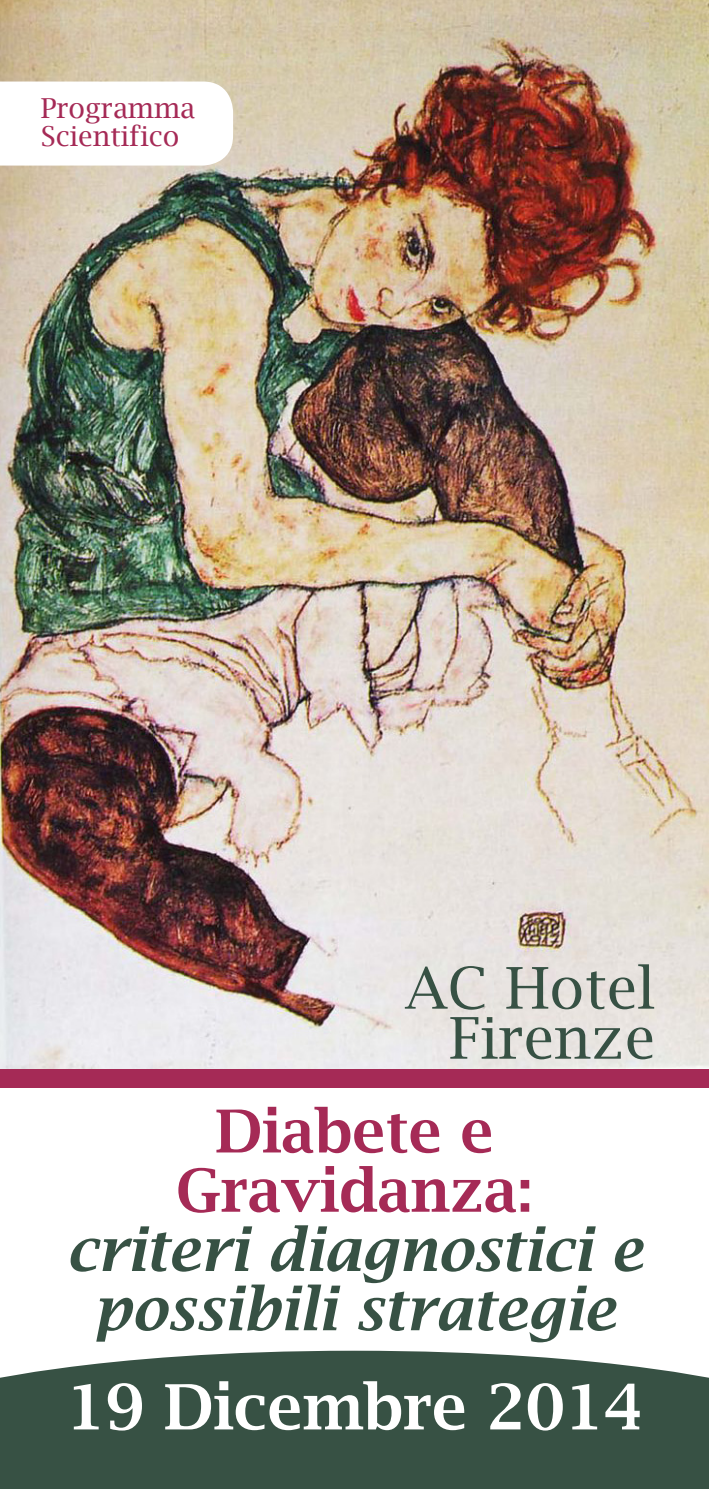
<style>
.page{position:relative;width:709px;height:1489px;background:#fff}
.page>*{position:absolute;margin:0;border:0;box-sizing:border-box;transform-origin:0 0}
.t1{font:600 62.5px "Lucida Bright";color:#fff}
.t2{font:italic 600 59.25px/59.2px "Lucida Bright";color:#375144;text-align:center}
.t3{font:600 59.25px "Lucida Bright";color:#a52a56}
.t4{font:57.5px "Lucida Bright";color:#375144}
.t5{font:27.5px/27.5px "Lucida Bright";color:#a52a56}
</style>
<div class="page">
<img style="left:0;top:0;width:709px;height:1069px">
<div style="left:0;top:1350px;width:709px;height:138px;background:#375144"></div>
<svg style="left:0;top:81px;width:233px;height:84px"></svg>
<div style="left:0;top:1069px;width:709px;height:19px;background:#a52a56"></div>
<p class="t5" style="left:41px;top:94px;width:156px">Programma<br>Scientifico</p>
<p class="t4" style="left:405px;top:955px;width:252px">AC Hotel</p>
<p class="t4" style="left:449px;top:1005px;width:208px">Firenze</p>
<p class="t3" style="left:215px;top:1097px;width:280px">Diabete e</p>
<p class="t3" style="left:176px;top:1156px;width:358px">Gravidanza:</p>
<p class="t2" style="left:66px;top:1219px;width:578px">criteri diagnostici e possibili strategie</p>
<p class="t1" style="left:66px;top:1371px;width:578px">19 Dicembre 2014</p>
</div>
